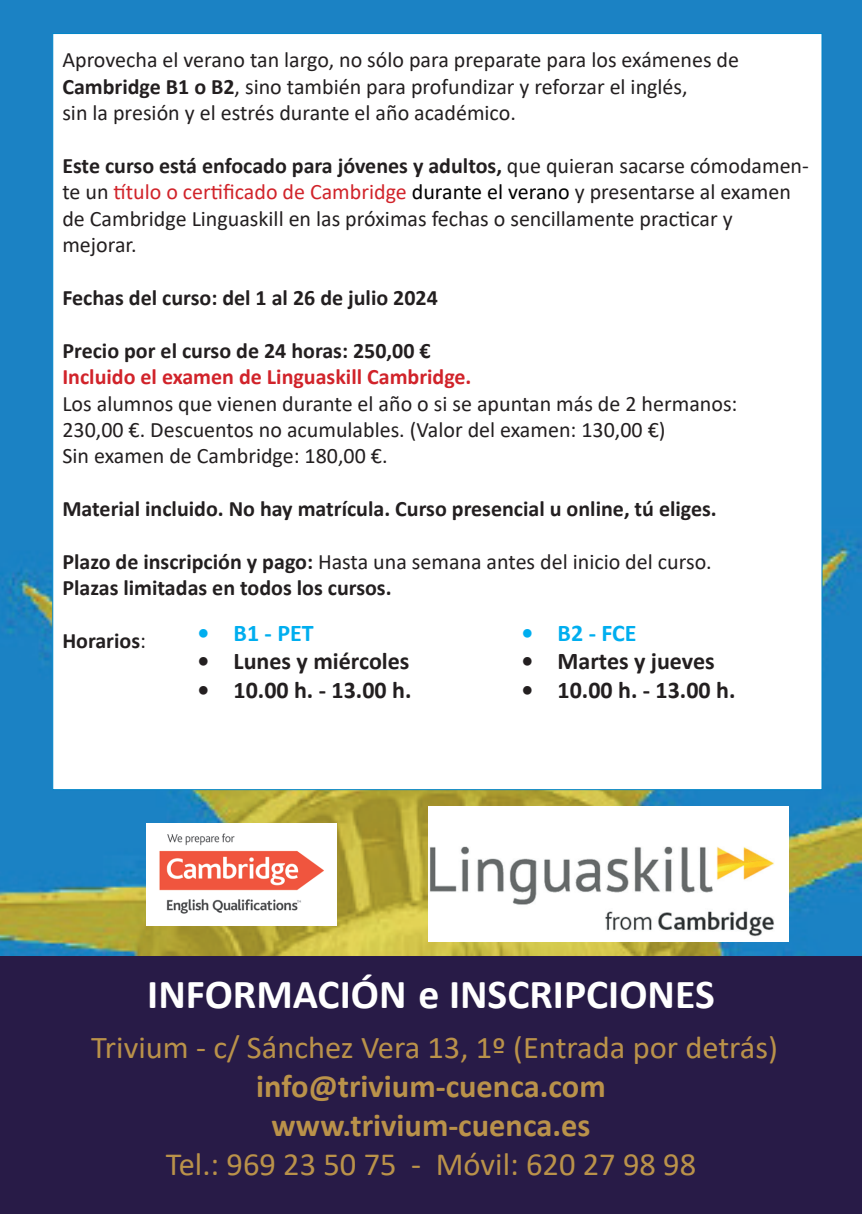
<style>
.page{position:relative;width:862px;height:1214px;background:#fff}
.page>*{position:absolute;margin:0;border:0;box-sizing:border-box;transform-origin:0 0}
.t1{font:700 41.2px "Calibri";color:#fff}
.t2{font:700 32.4px "Calibri";color:#ba924a}
.t3{font:32.4px "Calibri";color:#ba924a}
.t4{font:31.8px "Calibri";color:#ba924a}
.t5{font:700 24px "Calibri";color:#231f20}
.t6{font:700 24px "Calibri";color:#00aeef}
.t7{font:22px/26.4px "Calibri";color:#231f20}
.t8{font:700 22px "Calibri";color:#231f20}
.t9{font:700 22px "Calibri";color:#d1232a}
.s1{font-weight:700}
.s2{color:#d1232a}
.s3{color:#000}
.s4{font-weight:400}
</style>
<div class="page">
<img style="left:0;top:0;width:862px;height:956px">
<div style="left:0;top:956px;width:862px;height:257px;background:#281b47"></div>
<div style="left:52px;top:33px;width:770px;height:756px;background:#fff;border:1px solid #0085c9"></div>
<img style="left:428px;top:806px;width:360px;height:135px">
<img style="left:147px;top:823px;width:190px;height:102px">
<p class="t7" style="left:62px;top:46px;width:678px">Aprovecha el verano tan largo, no sólo para preparate para los exámenes de<br><span class="s1">Cambridge B1 o B2</span>, sino también para profundizar y reforzar el inglés,</p>
<p class="t7" style="left:62px;top:99px;width:455px">sin la presión y el estrés durante el año académico.</p>
<p class="t7" style="left:62px;top:152px;width:748px"><span class="s1">Este curso está enfocado para jóvenes y adultos,</span> que quieran sacarse cómodamen&shy;te un <span class="s2">título o certificado de Cambridge</span> <span class="s3">durante el verano</span> y presentarse al examen de Cambridge Linguaskill en las próximas fechas o sencillamente practicar y</p>
<p class="t7" style="left:62px;top:231px;width:76px">mejorar.</p>
<p class="t8" style="left:62px;top:282px;width:377px">Fechas del curso: del 1 al 26 de julio 2024</p>
<p class="t8" style="left:62px;top:335px;width:370px">Precio por el curso de 24 horas: 250,00 €</p>
<p class="t9" style="left:62px;top:361px;width:411px">Incluido el examen de Linguaskill Cambridge.</p>
<p class="t7" style="left:62px;top:389px;width:676px">Los alumnos que vienen durante el año o si se apuntan más de 2 hermanos:</p>
<p class="t7" style="left:62px;top:416px;width:604px">230,00 €. Descuentos no acumulables. (Valor del examen: 130,00 €)</p>
<p class="t7" style="left:62px;top:442px;width:327px">Sin examen de Cambridge: 180,00 €.</p>
<p class="t8" style="left:62px;top:493px;width:656px">Material incluido. No hay matrícula. Curso presencial u online, tú eliges.</p>
<p class="t7" style="left:62px;top:548px;width:651px"><span class="s1">Plazo de inscripción y pago:</span> Hasta una semana antes del inicio del curso.</p>
<p class="t8" style="left:62px;top:572px;width:331px">Plazas limitadas en todos los cursos.</p>
<p class="t8" style="left:62px;top:625px;width:85px">Horarios<span class="s4">:</span></p>
<p class="t6" style="left:521px;top:615px;width:117px">• B2 - FCE</p>
<p class="t5" style="left:521px;top:644px;width:195px">• Martes y jueves</p>
<p class="t5" style="left:521px;top:673px;width:215px">• 10.00 h. - 13.00 h.</p>
<p class="t6" style="left:198px;top:615px;width:118px">• B1 - PET</p>
<p class="t5" style="left:198px;top:644px;width:213px">• Lunes y miércoles</p>
<p class="t5" style="left:198px;top:673px;width:215px">• 10.00 h. - 13.00 h.</p>
<p class="t1" style="left:147px;top:964px;width:569px">INFORMACIÓN e INSCRIPCIONES</p>
<p class="t4" style="left:91px;top:1025px;width:688px">Trivium - c/ Sánchez Vera 13, 1º (Entrada por detrás)</p>
<p class="t2" style="left:256px;top:1063px;width:351px">info@trivium-cuenca.com</p>
<p class="t2" style="left:272px;top:1102px;width:320px">www.trivium-cuenca.es</p>
<p class="t3" style="left:166px;top:1141px;width:532px">Tel.: 969 23 50 75 - Móvil: 620 27 98 98</p>
</div>
